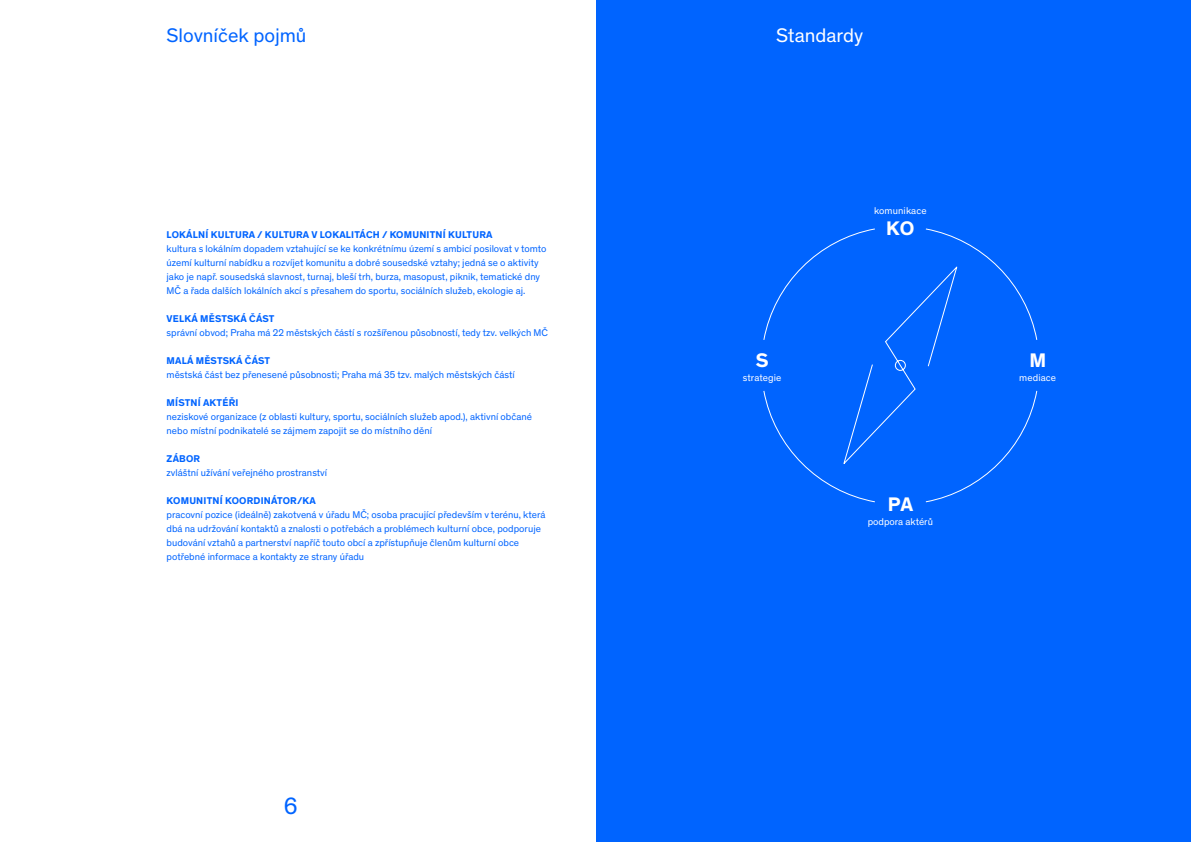
<style>
.page{position:relative;width:1191px;height:842px;background:#fff}
.page>*{position:absolute;margin:0;border:0;box-sizing:border-box;transform-origin:0 0}
.t1{font:24px "Theinhardt";color:#0064ff}
.t2{font:20px "Theinhardt";color:#0064ff}
.t3{font:20px "Theinhardt";color:#fff}
.t4{font:700 20px "Theinhardt";color:#fff}
.t5{font:10px/14px "Theinhardt";color:#0064ff}
.t6{font:700 10px "Theinhardt";letter-spacing:.02em;color:#0064ff}
.t7{font:10px "Theinhardt";letter-spacing:.005em;color:#fff}
</style>
<div class="page">
<div style="left:596px;top:0;width:595px;height:842px;background:#0064ff"></div>
<svg style="left:763px;top:228px;width:275px;height:275px"></svg>
<h2 class="t2" style="left:167px;top:22px;width:141px">Slovníček pojmů</h2>
<h2 class="t3" style="left:776px;top:22px;width:89px">Standardy</h2>
<p class="t7" style="left:874px;top:204px;width:54px">komunikace</p>
<p class="t6" style="left:167px;top:228px;width:326px">LOKÁLNÍ KULTURA / KULTURA V LOKALITÁCH / KOMUNITNÍ KULTURA</p>
<p class="t5" style="left:167px;top:242px;width:381px">kultura s lokálním dopadem vztahující se ke konkrétnímu území s ambicí posilovat v tomto území kulturní nabídku a rozvíjet komunitu a dobré sousedské vztahy; jedná se o aktivity jako je např. sousedská slavnost, turnaj, bleší trh, burza, masopust, piknik, tematické dny MČ a řada dalších lokálních akcí s přesahem do sportu, sociálních služeb, ekologie aj.</p>
<p class="t6" style="left:167px;top:312px;width:109px">VELKÁ MĚSTSKÁ ČÁST</p>
<p class="t5" style="left:167px;top:326px;width:383px">správní obvod; Praha má 22 městských částí s rozšířenou působností, tedy tzv. velkých MČ</p>
<p class="t6" style="left:167px;top:354px;width:105px">MA LÁ MĚSTSKÁ ČÁST</p>
<p class="t5" style="left:167px;top:368px;width:350px">městská část bez přenesené působnosti; Praha má 35 tzv. malých městských částí</p>
<p class="t6" style="left:167px;top:396px;width:72px">MÍSTNÍ AKTÉŘI</p>
<p class="t5" style="left:167px;top:410px;width:367px">neziskové organizace (z oblasti kultury, sportu, sociálních služeb apod.), aktivní občané nebo místní podnikatelé se zájmem zapojit se do místního dění</p>
<p class="t6" style="left:167px;top:452px;width:35px">ZÁBOR</p>
<p class="t5" style="left:167px;top:466px;width:162px">zvláštní užívání veřejného prostranství</p>
<p class="t6" style="left:167px;top:494px;width:144px">KOMUNITNÍ KOORDINÁTOR/KA</p>
<p class="t5" style="left:167px;top:508px;width:380px">pracovní pozice (ideálně) zakotvená v úřadu MČ; osoba pracující především v terénu, která dbá na udržování kontaktů a znalosti o potřebách a problémech kulturní obce, podporuje budování vztahů a partnerství napříč touto obcí a zpřístupňuje členům kulturní obce potřebné informace a kontakty ze strany úřadu</p>
<h1 class="t1" style="left:284px;top:789px;width:15px">6</h1>
<h2 class="t4" style="left:755px;top:345px;width:14px">S</h2>
<h2 class="t4" style="left:886px;top:213px;width:28px">KO</h2>
<h2 class="t4" style="left:1029px;top:345px;width:18px">M</h2>
<p class="t7" style="left:742px;top:371px;width:40px">strategie</p>
<p class="t7" style="left:1019px;top:371px;width:38px">mediace</p>
<h2 class="t4" style="left:887px;top:489px;width:27px">PA</h2>
<p class="t7" style="left:867px;top:515px;width:67px">podpora aktérů</p>
</div>
